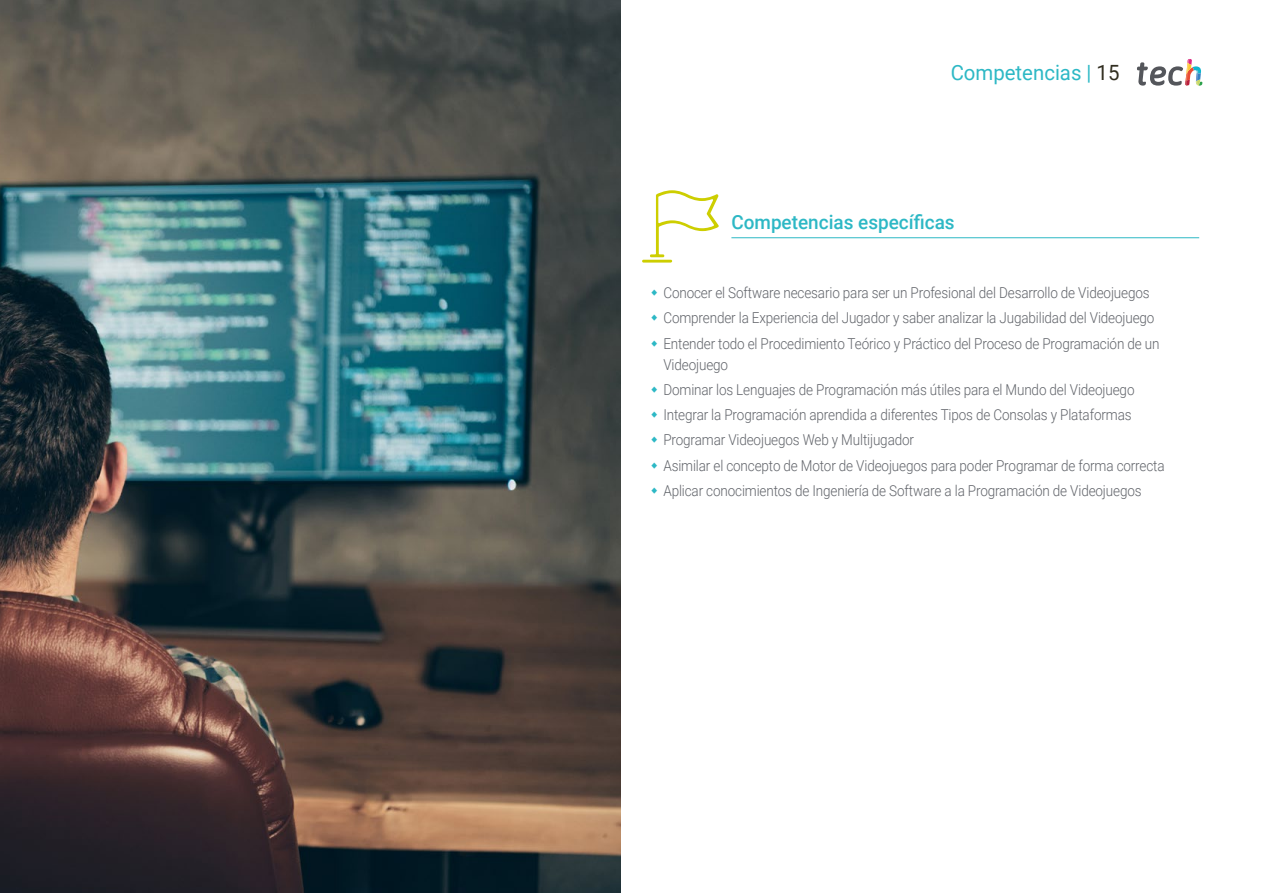
<style>
.page{position:relative;width:1263px;height:893px;background:#fff}
.page>*{position:absolute;margin:0;border:0;box-sizing:border-box;transform-origin:0 0}
.t1{font:21px "Roboto";color:#2db8c5}
.t2{font:500 19.5px "Roboto";color:#2db8c5}
.t3{font:300 15px/25.2px "Roboto";letter-spacing:-.01em;color:#61646a;scale:.9 1}
.s1{color:#312e20}
</style>
<div class="page">
<hr style="left:731px;top:237px;width:468px;height:1px;background:#2db8c5">
<hr style="left:642px;top:260px;width:30px;height:3px;background:#cdce00">
<svg style="left:650px;top:190px;width:69px;height:67px"></svg>
<img style="left:0;top:0;width:621px;height:893px">
<svg style="left:1137px;top:59px;width:65px;height:27px"></svg>
<h1 class="t1" style="left:951px;top:57px;width:170px">Competencias | <span class="s1">15</span></h1>
<h2 class="t2" style="left:731px;top:209px;width:225px">Competencias específicas</h2>
<p class="t3" style="left:663px;top:280px;width:553px">Conocer el Software necesario para ser un Profesional del Desarrollo de Videojuegos<br>Comprender la Experiencia del Jugador y saber analizar la Jugabilidad del Videojuego<br>Entender todo el Procedimiento Teórico y Práctico del Proceso de Programación de un</p>
<p class="t3" style="left:663px;top:351px;width:558px">Videojuego<br>Dominar los Lenguajes de Programación más útiles para el Mundo del Videojuego Integrar la Programación aprendida a diferentes Tipos de Consolas y Plataformas Programar Videojuegos Web y Multijugador<br>Asimilar el concepto de Motor de Videojuegos para poder Programar de forma correcta Aplicar conocimientos de Ingeniería de Software a la Programación de Videojuegos</p>
</div>
